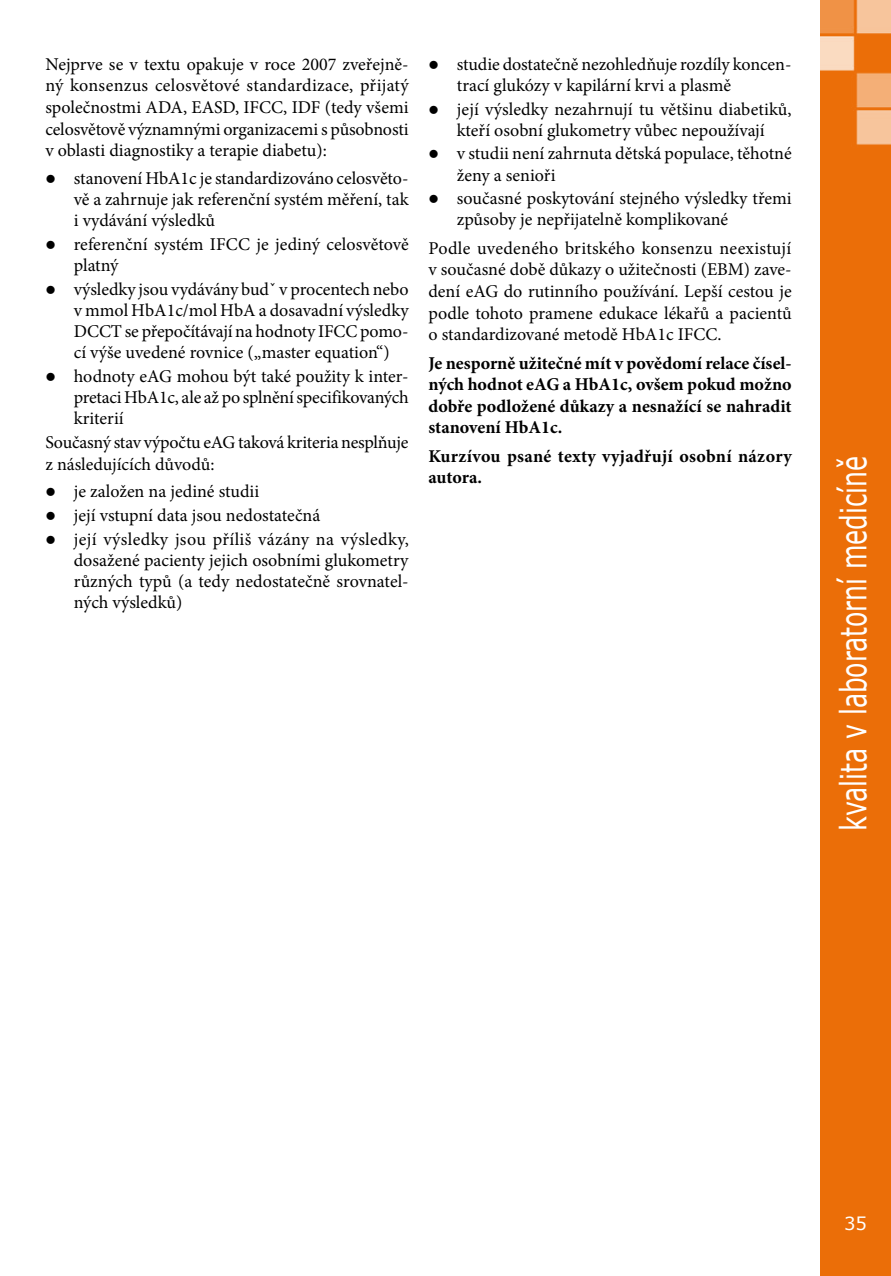
<style>
.page{position:relative;width:891px;height:1276px;background:#fff}
.page>*{position:absolute;margin:0;border:0;box-sizing:border-box;transform-origin:0 0}
.t1{font:36px "Verdana";color:#fff;scale:.7 1}
.n_odsazení{font:18px/21px "Minion Pro";color:#000;text-align:justify}
.n_základní_text{font:18px/21.6px "Minion Pro";letter-spacing:-.005em;color:#000;text-align:justify}
.n_základní_text-2{font:700 18px/21.6px "Minion Pro";letter-spacing:.005em;color:#000;text-align:justify}
.n_základní_text-3{font:18px "Verdana";color:#fff}
</style>
<div class="page">
<div style="left:820px;top:0;width:70px;height:1276px;background:#eb6e08"></div>
<p class="n_základní_text" style="left:45px;top:53px;width:364px">Nejprve se v textu opakuje v roce 2007 zveřejně&shy;ný konsenzus celosvětové standardizace, přijatý společnostmi ADA, EASD, IFCC, IDF (tedy všemi celosvětově významnými organizacemi s působnosti v oblasti diagnostiky a terapie diabetu):</p>
<p class="n_odsazení" style="left:74px;top:168px;width:336px;text-indent:-28px">● stanovení HbA1c je standardizováno celosvěto&shy;vě a zahrnuje jak referenční systém měření, tak i vydávání výsledků</p>
<p class="n_odsazení" style="left:74px;top:234px;width:336px;text-indent:-28px">● referenční systém IFCC je jediný celosvětově platný</p>
<p class="n_odsazení" style="left:74px;top:278px;width:336px;text-indent:-28px">● výsledky jsou vydávány budˇ v procentech nebo v mmol HbA1c/mol HbA a dosavadní výsledky DCCT se přepočítávají na hodnoty IFCC pomo&shy;cí výše uvedené rovnice („master equation“)</p>
<p class="n_odsazení" style="left:74px;top:365px;width:336px;text-indent:-28px">● hodnoty eAG mohou být také použity k inter&shy;pretaci HbA1c, ale až po splnění specifikovaných kriterií</p>
<p class="n_základní_text" style="left:45px;top:431px;width:364px">Současný stav výpočtu eAG taková kriteria nesplňuje z následujících důvodů:</p>
<p class="n_odsazení" style="left:45px;top:481px;width:215px">● je založen na jediné studii</p>
<p class="n_odsazení" style="left:45px;top:505px;width:276px">● její vstupní data jsou nedostatečná</p>
<p class="n_odsazení" style="left:74px;top:529px;width:336px;text-indent:-28px">● její výsledky jsou příliš vázány na výsledky, dosažené pacienty jejich osobními glukometry různých typů (a tedy nedostatečně srovnatel&shy;ných výsledků)</p>
<p class="n_odsazení" style="left:456px;top:54px;width:336px;text-indent:-28px">● studie dostatečně nezohledňuje rozdíly koncen&shy;trací glukózy v kapilární krvi a plasmě</p>
<p class="n_odsazení" style="left:428px;top:98px;width:364px;text-align:center">● její výsledky nezahrnují tu většinu diabetiků, kteří osobní glukometry vůbec nepoužívají</p>
<p class="n_odsazení" style="left:456px;top:143px;width:336px;text-indent:-28px">● v studii není zahrnuta dětská populace, těhotné ženy a senioři</p>
<p class="n_odsazení" style="left:456px;top:188px;width:336px;text-indent:-28px">● současné poskytování stejného výsledky třemi způsoby je nepřijatelně komplikované</p>
<p class="n_základní_text" style="left:428px;top:237px;width:364px">Podle uvedeného britského konsenzu neexistují v současné době důkazy o užitečnosti (EBM) zave&shy;dení eAG do rutinního používání. Lepší cestou je podle tohoto pramene edukace lékařů a pacientů o standardizované metodě HbA1c IFCC.</p>
<p class="n_základní_text-2" style="left:428px;top:352px;width:364px">Je nesporně užitečné mít v povědomí relace čísel&shy;ných hodnot eAG a HbA1c, ovšem pokud možno dobře podložené důkazy a nesnažící se nahradit stanovení HbA1c.</p>
<p class="n_základní_text-2" style="left:428px;top:445px;width:365px">Kurzívou psané texty vyjadřují osobní názory autora.</p>
<p class="t1" style="left:830px;top:831px;width:538px;rotate:-90deg">kvalita v laboratorní medicíně</p>
<p class="n_základní_text-3" style="left:843px;top:1211px;width:24px">35</p>
</div>
